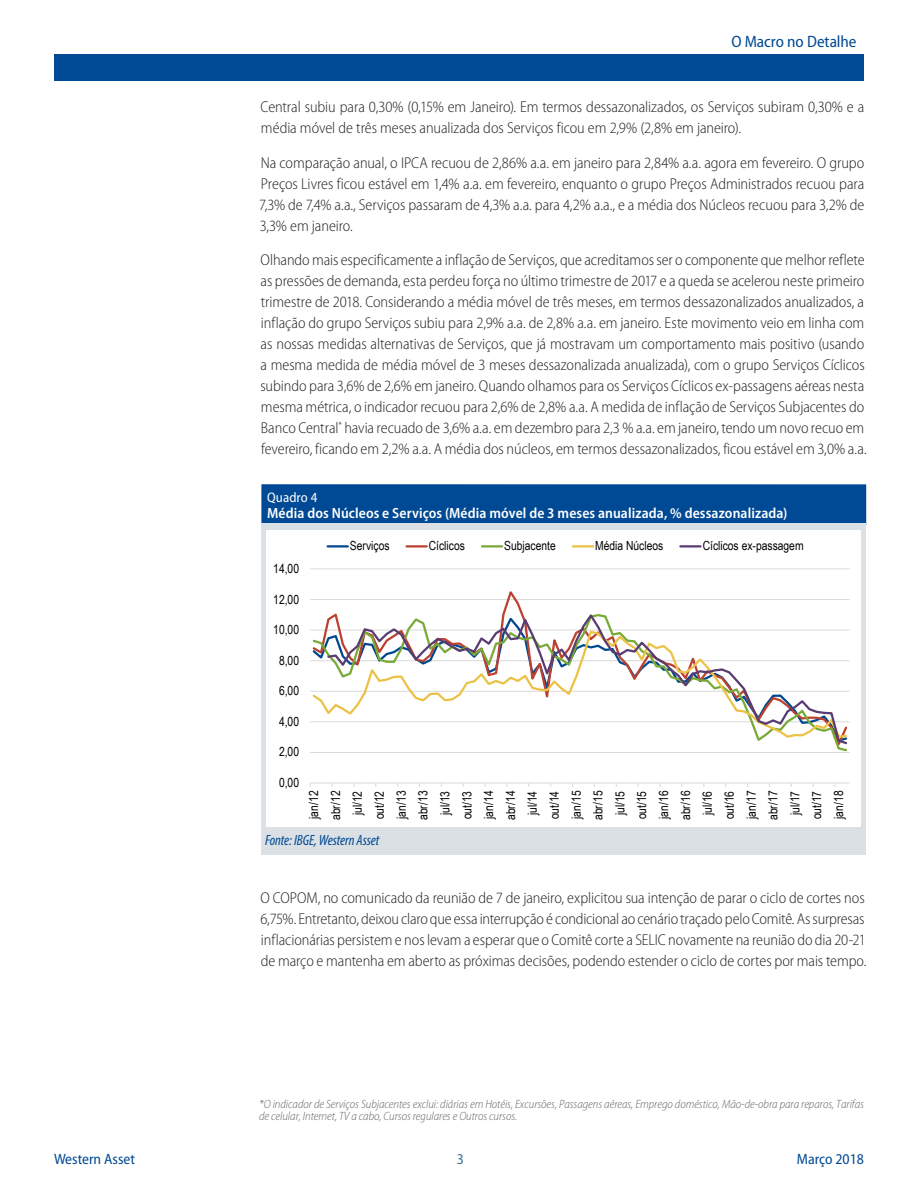
<style>
.page{position:relative;width:918px;height:1188px;background:#fff}
.page>*{position:absolute;margin:0;border:0;box-sizing:border-box;transform-origin:0 0}
.t1{font:semi-condensed 16.5px "Myriad Pro";color:#004994}
.Body_Text{font:300 semi-condensed 15.75px/21px "Myriad Pro";letter-spacing:-.005em;color:#231f20}
.t2{font:semi-condensed 15px "Myriad Pro";color:#004994}
.t3{font:semi-condensed 15px "Myriad Pro";color:#386e8f}
.t4{font:600 semi-condensed 14.85px "Myriad Pro";letter-spacing:.005em;color:#fff}
.t5{font:italic condensed 14.85px "Myriad Pro";letter-spacing:-.005em;color:#004994}
.t6{font:semi-condensed 13.95px "Myriad Pro";letter-spacing:.005em;color:#fff}
.t7{font:12.6px/21.9px "Arial Narrow";letter-spacing:.005em;color:#000;text-align:center}
.Body_subtitle{font:italic 300 semi-condensed 12px/12px "Myriad Pro";letter-spacing:-.005em;color:#636366}
</style>
<div class="page">
<div style="left:54px;top:54px;width:810px;height:27px;background:#004994"></div>
<div style="left:261px;top:484px;width:605px;height:41px;background:#004994"></div>
<div style="left:261px;top:524px;width:605px;height:331px;background:#dae0e4"></div>
<div style="left:266px;top:530px;width:595px;height:297px;background:#fff"></div>
<hr style="left:310px;top:752px;width:540px;height:1px;background:#d9d9d9">
<hr style="left:310px;top:721px;width:540px;height:1px;background:#d9d9d9">
<hr style="left:310px;top:691px;width:540px;height:1px;background:#d9d9d9">
<hr style="left:310px;top:660px;width:540px;height:1px;background:#d9d9d9">
<hr style="left:310px;top:630px;width:540px;height:1px;background:#d9d9d9">
<hr style="left:310px;top:599px;width:540px;height:1px;background:#d9d9d9">
<hr style="left:310px;top:568px;width:540px;height:1px;background:#d9d9d9">
<hr style="left:310px;top:783px;width:540px;height:1px;background:#d9d9d9">
<svg style="left:311px;top:629px;width:15px;height:94px"></svg>
<svg style="left:326px;top:611px;width:523px;height:135px"></svg>
<hr style="left:328px;top:545px;width:20px;height:3px;background:#004990">
<hr style="left:407px;top:545px;width:20px;height:3px;background:#bd4131">
<hr style="left:482px;top:545px;width:20px;height:3px;background:#79aa37">
<hr style="left:573px;top:545px;width:20px;height:3px;background:#ecc246">
<hr style="left:680px;top:545px;width:21px;height:3px;background:#593c71">
<p class="t1" style="left:731px;top:32px;width:127px">O Macro no Detalhe</p>
<p class="Body_Text" style="left:261px;top:97px;width:605px">Central subiu para 0,30% (0,15% em Janeiro). Em termos dessazonalizados, os Serviços subiram 0,30% e a média móvel de três meses anualizada dos Serviços ficou em 2,9% (2,8% em janeiro).</p>
<p class="Body_Text" style="left:259px;top:152px;width:607px;text-align:justify">Na comparação anual, o IPCA recuou de 2,86% a.a. em janeiro para 2,84% a.a. agora em fevereiro. O grupo Preços Livres ficou estável em 1,4% a.a. em fevereiro, enquanto o grupo Preços Administrados recuou para 7,3% de 7,4% a.a., Serviços passaram de 4,3% a.a. para 4,2% a.a., e a média dos Núcleos recuou para 3,2% de 3,3% em janeiro.</p>
<p class="Body_Text" style="left:260px;top:250px;width:608px">Olhando mais especificamente a inflação de Serviços, que acreditamos ser o componente que melhor reflete as pressões de demanda, esta perdeu força no último trimestre de 2017 e a queda se acelerou neste primeiro trimestre de 2018. Considerando a média móvel de três meses, em termos dessazonalizados anualizados, a inflação do grupo Serviços subiu para 2,9% a.a. de 2,8% a.a. em janeiro. Este movimento veio em linha com as nossas medidas alternativas de Serviços, que já mostravam um comportamento mais positivo (usando a mesma medida de média móvel de 3 meses dessazonalizada anualizada), com o grupo Serviços Cíclicos subindo para 3,6% de 2,6% em janeiro. Quando olhamos para os Serviços Cíclicos ex-passagens aéreas nesta mesma métrica, o indicador recuou para 2,6% de 2,8% a.a. A medida de inflação de Serviços Subjacentes do Banco Central<sup>*</sup> havia recuado de 3,6% a.a. em dezembro para 2,3 % a.a. em janeiro, tendo um novo recuo em fevereiro, ficando em 2,2% a.a. A média dos núcleos, em termos dessazonalizados, ficou estável em 3,0% a.a.</p>
<p class="t6" style="left:267px;top:490px;width:52px">Quadro 4</p>
<p class="t4" style="left:267px;top:505px;width:522px">Média dos Núcleos e Serviços (Média móvel de 3 meses anualizada, % dessazonalizada)</p>
<p class="t7" style="left:273px;top:557px;width:27px">14,00</p>
<p class="t7" style="left:273px;top:588px;width:27px">12,00</p>
<p class="t7" style="left:273px;top:618px;width:27px">10,00</p>
<p class="t7" style="left:279px;top:649px;width:22px">8,00</p>
<p class="t7" style="left:279px;top:679px;width:22px">6,00</p>
<p class="t7" style="left:279px;top:710px;width:22px">4,00</p>
<p class="t7" style="left:279px;top:741px;width:22px">2,00</p>
<p class="t7" style="left:279px;top:771px;width:22px">0,00</p>
<p class="t7" style="left:350px;top:535px;width:41px">Serviços</p>
<p class="t7" style="left:429px;top:535px;width:38px">Cíclicos</p>
<p class="t7" style="left:504px;top:535px;width:53px">Subjacente</p>
<p class="t7" style="left:595px;top:535px;width:70px">Média Núcleos</p>
<p class="t7" style="left:703px;top:535px;width:102px">Cíclicos ex-passagem</p>
<p class="t7" style="left:302px;top:820px;width:31px;rotate:-90deg">jan/12 abr/12 jul/12 out/12 jan/13 abr/13 jul/13 out/13 jan/14 abr/14 jul/14 out/14 jan/15 abr/15 jul/15 out/15 jan/16 abr/16 jul/16 out/16 jan/17 abr/17 jul/17 out/17 jan/18</p>
<p class="t5" style="left:265px;top:831px;width:116px">Fonte: IBGE, Western Asset</p>
<p class="Body_Text" style="left:260px;top:887px;width:608px">O COPOM, no comunicado da reunião de 7 de janeiro, explicitou sua intenção de parar o ciclo de cortes nos 6,75%. Entretanto, deixou claro que essa interrupção é condicional ao cenário traçado pelo Comitê. As surpresas inflacionárias persistem e nos levam a esperar que o Comitê corte a SELIC novamente na reunião do dia 20-21 de março e mantenha em aberto as próximas decisões, podendo estender o ciclo de cortes por mais tempo.</p>
<p class="Body_subtitle" style="left:259px;top:1098px;width:606px">*O indicador de Serviços Subjacentes exclui: diárias em Hotéis, Excursões, Passagens aéreas, Emprego doméstico, Mão-de-obra para reparos, Tarifas de celular, Internet, TV a cabo, Cursos regulares e Outros cursos.</p>
<p class="t2" style="left:54px;top:1151px;width:83px">Western Asset</p>
<p class="t2" style="left:797px;top:1151px;width:69px">Março 2018</p>
<p class="t3" style="left:457px;top:1151px;width:9px">3</p>
</div>
